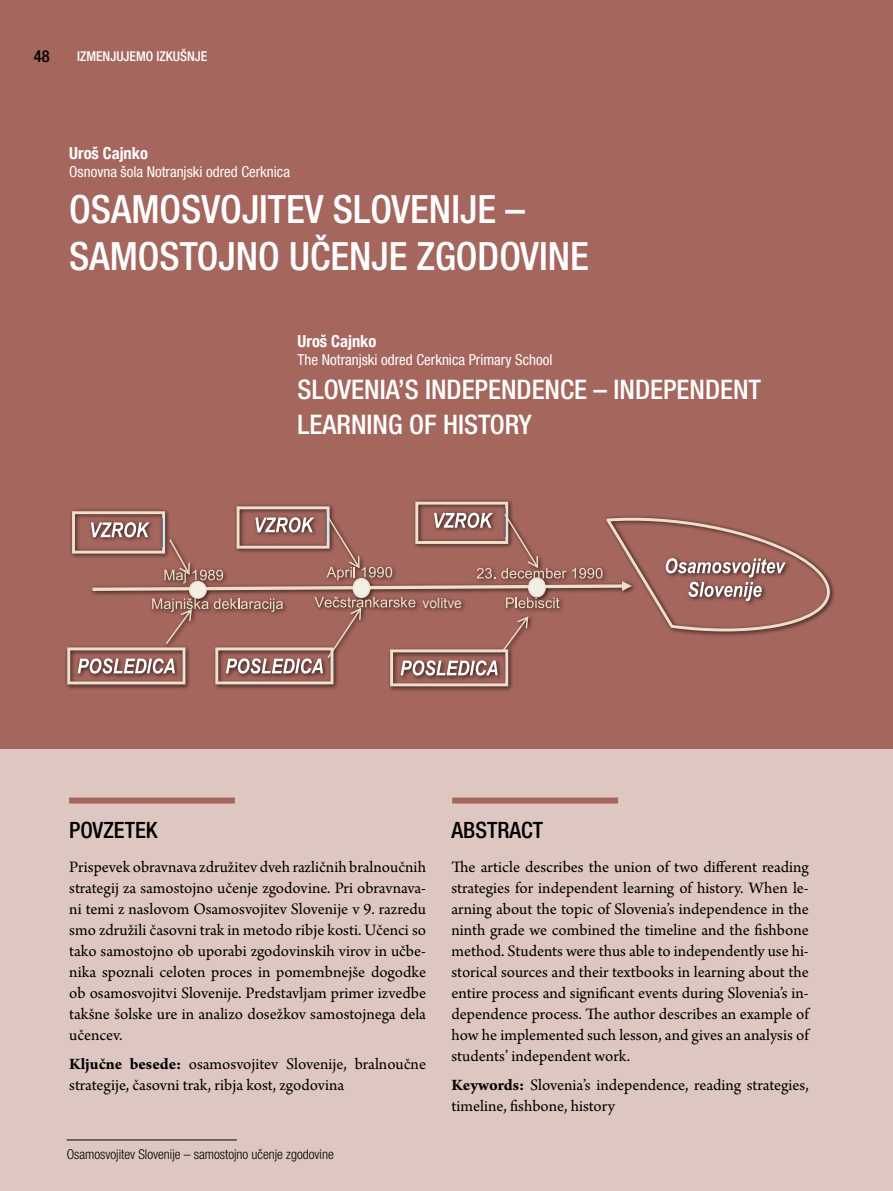
<style>
.page{position:relative;width:893px;height:1191px;background:#dec7c0}
.page>*{position:absolute;margin:0;border:0;box-sizing:border-box;transform-origin:0 0}
.t1{font:500 condensed 39px "Helvetica Neue LT Com";color:#fff}
.t2{font:500 condensed 27px/34.5px "Helvetica Neue LT Com";color:#fff}
.t3{font:500 condensed 22.5px "Helvetica Neue LT Com";color:#000}
.t4{font:16.8px/21px "Arno Pro";color:#000;text-align:justify}
.t5{font:700 condensed 16.5px "Helvetica Neue LT Com";color:#fff}
.t6{font:500 condensed 16.5px "Helvetica Neue LT Com";color:#000}
.t7{font:condensed 15px "Helvetica Neue LT Com";color:#fff}
.t8{font:13.95px "Arial";color:#efdeca}
.t9{font:300 condensed 13.5px "Helvetica Neue LT Com";color:#000}
.t10{font:500 condensed 13.5px "Helvetica Neue LT Com";color:#fff}
.s1{font-weight:700}
</style>
<div class="page">
<div style="left:0;top:0;width:893px;height:748px;background:#a5665e"></div>
<div style="left:452px;top:797px;width:166px;height:6px;background:#a5665e"></div>
<div style="left:69px;top:797px;width:166px;height:6px;background:#a5665e"></div>
<hr style="left:67px;top:1139px;width:170px;height:1px;background:#000">
<div style="left:64px;top:498px;width:772px;height:194px;background:#000;opacity:.75"></div>
<svg style="left:67px;top:501px;width:763px;height:185px"></svg>
<p class="t6" style="left:34px;top:46px;width:17px">48</p>
<p class="t10" style="left:77px;top:48px;width:132px">IZMENJUJEMO IZKUŠNJE</p>
<p class="t5" style="left:69px;top:143px;width:80px">Uroš Cajnko</p>
<p class="t7" style="left:69px;top:162px;width:222px">Osnovna šola Notranjski odred Cerknica</p>
<h1 class="t1" style="left:69px;top:186px;width:112px">OSAMOSVO</h1>
<h1 class="t1" style="left:242px;top:186px;width:284px">JITEV SLOVENIJE –</h1>
<h1 class="t1" style="left:69px;top:233px;width:89px">SAMOSTO</h1>
<h1 class="t1" style="left:218px;top:233px;width:372px">JNO UČENJE ZGODOVINE</h1>
<p class="t5" style="left:298px;top:331px;width:80px">Uroš Cajnko</p>
<p class="t7" style="left:298px;top:350px;width:256px">The Notranjski odred Cerknica Primary School</p>
<h2 class="t2" style="left:298px;top:372px;width:460px">SLOVENIA’S INDEPENDENCE – INDEPENDENT<br>LEARNING OF HISTORY</h2>
<p class="t8" style="left:423px;top:593px;width:41px">volitve</p>
<h3 class="t3" style="left:69px;top:816px;width:89px">POVZETEK</h3>
<p class="t4" style="left:69px;top:857px;width:358px">Prispevek obravnava združitev dveh različnih bralnoučnih strategij za samostojno učenje zgodovine. Pri obravnava&shy;ni temi z naslovom Osamosvojitev Slovenije v 9. razredu smo združili časovni trak in metodo ribje kosti. Učenci so tako samostojno ob uporabi zgodovinskih virov in učbe&shy;nika spoznali celoten proces in pomembnejše dogodke ob osamosvojitvi Slovenije. Predstavljam primer izvedbe takšne šolske ure in analizo dosežkov samostojnega dela učencev.</p>
<p class="t4" style="left:69px;top:1054px;width:358px"><span class="s1">Ključne besede:</span> osamosvojitev Slovenije, bralnoučne strategije, časovni trak, ribja kost, zgodovina</p>
<p class="t9" style="left:67px;top:1146px;width:269px">Osamosvojitev Slovenije – samostojno učenje zgodovine</p>
<p class="t9" style="left:67px;top:1146px;width:82px">Naslov prisp ka</p>
<h3 class="t3" style="left:452px;top:816px;width:89px">ABSTRACT</h3>
<p class="t4" style="left:452px;top:857px;width:359px">The article describes the union of two different reading strategies for independent learning of history. When le&shy;arning about the topic of Slovenia’s independence in the ninth grade we combined the timeline and the fishbone method. Students were thus able to independently use hi&shy;storical sources and their textbooks in learning about the entire process and significant events during Slovenia’s in&shy;dependence process. The author describes an example of how he implemented such lesson, and gives an analysis of students’ independent work.</p>
<p class="t4" style="left:452px;top:1075px;width:359px"><span class="s1">Keywords:</span> Slovenia’s independence, reading strategies, timeline, fishbone, history</p>
</div>
